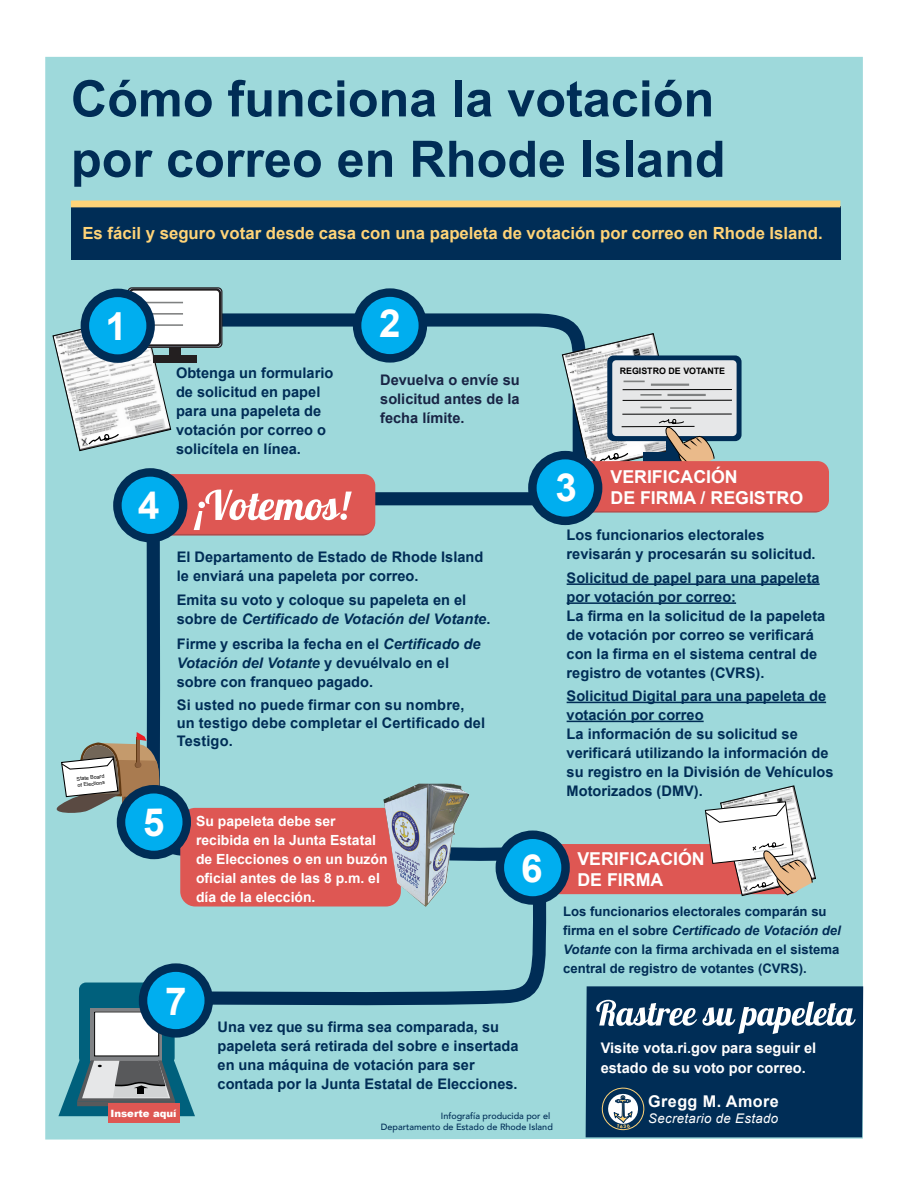
<style>
.page{position:relative;width:918px;height:1188px;background:#fff}
.page>*{position:absolute;margin:0;border:0;box-sizing:border-box;transform-origin:0 0}
.t1{font:700 50.4px/60.4px "Arial";color:#002d56}
.t2{font:700 38.7px "Arial";color:#fff}
.t3{font:700 17.7px/21.3px "Arial";color:#fff;text-align:center}
.t4{font:700 16.8px "Arial";color:#ffd478}
.t5{font:700 16.2px "Arial";letter-spacing:.025em;color:#fff}
.t6{font:700 14.55px/18.9px "Arial";color:#002d56}
.t7{font:700 14.55px/20.4px "Arial";color:#fff}
.t8{font:700 14.55px/18.9px "Arial";color:#182444;text-align:justify}
.t9{font:700 13.95px/19px "Arial";color:#fff}
.t10{font:700 13.2px/18.9px "Arial";color:#002d56}
.t11{font:italic 13.2px "Arial";letter-spacing:.025em;color:#fff}
.t12{font:900 10.05px "Arial";color:#fff}
.t13{font:500 9px/10.8px "Avenir";color:#002d56;text-align:right}
.t14{font:700 8.85px "Arial";color:#000}
.t15{font:5.25px/6.3px "Arial";color:#000}
.s1{font-style:italic}
</style>
<div class="page">
<div style="left:45px;top:57px;width:818px;height:1083px;background:#9ed9db"></div>
<div style="left:71px;top:206px;width:769px;height:54px;background:#002d56"></div>
<div style="left:71px;top:201px;width:769px;height:6px;background:#ffd478"></div>
<div style="left:115px;top:307px;width:484px;height:704px;background:#9ed9db"></div>
<svg style="left:52px;top:314px;width:120px;height:138px"></svg>
<div style="left:127px;top:287px;width:95px;height:61px;border:1px solid #231f20;border-radius:4px"></div>
<div style="left:130px;top:290px;width:90px;height:55px;background:#fff;border-radius:4px"></div>
<div style="left:129px;top:288px;width:92px;height:59px;border:2px solid #231f20;border-radius:4px"></div>
<div style="left:169px;top:347px;width:12px;height:12px;background:#231f20"></div>
<div style="left:153px;top:356px;width:44px;height:7px;background:#231f20"></div>
<hr style="left:142px;top:302px;width:41px;height:1px;background:#7f8181">
<hr style="left:142px;top:313px;width:41px;height:2px;background:#7f8181">
<hr style="left:142px;top:324px;width:41px;height:2px;background:#7f8181">
<svg style="left:85px;top:293px;width:66px;height:66px;background:#009cda"></svg>
<div style="left:81px;top:289px;width:74px;height:74px;border:8px solid #002d56;border-radius:50%"></div>
<svg style="left:357px;top:293px;width:66px;height:65px;background:#009cda"></svg>
<div style="left:353px;top:288px;width:74px;height:75px;border:8px solid #002d56;border-radius:50%"></div>
<div style="left:607px;top:355px;width:135px;height:86px;border:2px solid #002d56;border-radius:5px"></div>
<div style="left:611px;top:359px;width:127px;height:79px;background:#e6e7e8;border-radius:5px"></div>
<div style="left:609px;top:357px;width:131px;height:82px;border:3px solid #002d56;border-radius:5px"></div>
<hr style="left:623px;top:389px;width:109px;height:1px;background:#000">
<hr style="left:623px;top:400px;width:109px;height:1px;background:#000">
<hr style="left:622px;top:414px;width:110px;height:1px;background:#000">
<svg style="left:561px;top:333px;width:154px;height:129px"></svg>
<div style="left:571px;top:464px;width:256px;height:49px;background:#bc4e4d;border-radius:11px"></div>
<div style="left:580px;top:461px;width:249px;height:50px;background:#de5753;border-radius:11px"></div>
<svg style="left:532px;top:455px;width:66px;height:66px;background:#009cda"></svg>
<div style="left:528px;top:451px;width:74px;height:74px;border:8px solid #002d56;border-radius:50%"></div>
<hr style="left:567px;top:583px;width:253px;height:2px;background:#002d56">
<hr style="left:567px;top:602px;width:169px;height:2px;background:#002d56">
<hr style="left:567px;top:702px;width:259px;height:1px;background:#002d56">
<hr style="left:567px;top:721px;width:137px;height:1px;background:#002d56">
<div style="left:154px;top:476px;width:220px;height:60px;background:#b14b4b;border-radius:12px"></div>
<div style="left:155px;top:474px;width:220px;height:60px;background:#de5753;border-radius:12px"></div>
<svg style="left:117px;top:472px;width:66px;height:66px;background:#0095d2"></svg>
<div style="left:113px;top:468px;width:75px;height:75px;border:8px solid #002d56;border-radius:50%"></div>
<div style="left:79px;top:983px;width:96px;height:82px;background:#00607c;border-radius:7px"></div>
<svg style="left:91px;top:1008px;width:71px;height:49px"></svg>
<div style="left:95px;top:1012px;width:64px;height:44px;background:#fff"></div>
<div style="left:94px;top:1011px;width:65px;height:45px;border:1px solid #000"></div>
<svg style="left:58px;top:1057px;width:137px;height:59px;background:#6e929a"></svg>
<div style="left:108px;top:1103px;width:71px;height:20px;background:#de5753"></div>
<svg style="left:143px;top:968px;width:66px;height:65px;background:#009cda"></svg>
<div style="left:139px;top:963px;width:74px;height:75px;border:8px solid #002d56;border-radius:50%"></div>
<div style="left:180px;top:808px;width:221px;height:99px;background:#de5753;border-radius:15px"></div>
<div style="left:542px;top:844px;width:259px;height:50px;background:#de5753;border-radius:12px"></div>
<div style="left:500px;top:835px;width:66px;height:65px;background:#00aeef;border-radius:50%"></div>
<div style="left:496px;top:831px;width:74px;height:74px;border:8px solid #002d56;border-radius:50%"></div>
<svg style="left:704px;top:785px;width:115px;height:131px"></svg>
<svg style="left:121px;top:789px;width:66px;height:66px"></svg>
<div style="left:117px;top:785px;width:74px;height:74px;border:8px solid #002d56;border-radius:50%"></div>
<svg style="left:194px;top:490px;width:158px;height:40px"></svg>
<img style="left:383px;top:784px;width:87px;height:123px">
<svg style="left:586px;top:986px;width:277px;height:151px;background:#153e63"></svg>
<svg style="left:138px;top:491px;width:21px;height:28px"></svg>
<svg style="left:46px;top:732px;width:118px;height:150px;background:#86b5ba"></svg>
<p class="t1" style="left:71px;top:70px;width:656px">Cómo funciona la votación por correo en Rhode Island</p>
<p class="t4" style="left:82px;top:222px;width:742px">Es fácil y seguro votar desde casa con una papeleta de votación por correo en Rhode Island.</p>
<p class="t2" style="left:105px;top:301px;width:23px">1</p>
<p class="t2" style="left:379px;top:298px;width:23px">2</p>
<p class="t8" style="left:380px;top:371px;width:141px">Devuelva o envíe su solicitud antes de la fecha límite.</p>
<p class="t6" style="left:176px;top:364px;width:159px">Obtenga un formulario de solicitud en papel para una papeleta de votación por correo o solicítela en línea.</p>
<p class="t15" style="left:76px;top:776px;width:29px;rotate:-6deg">State Board of Elections</p>
<p class="t6" style="left:177px;top:548px;width:308px">El Departamento de Estado de Rhode Island le enviará una papeleta por correo.</p>
<p class="t6" style="left:177px;top:591px;width:315px">Emita su voto y coloque su papeleta en el sobre de <span class="s1">Certificado de Votación del Votante</span>.</p>
<p class="t6" style="left:177px;top:635px;width:305px">Firme y escriba la fecha en el <span class="s1">Certificado de<br>Votación del Votante</span> y devuélvalo en el sobre con franqueo pagado.</p>
<p class="t6" style="left:177px;top:697px;width:310px;line-height:17.5px">Si usted no puede firmar con su nombre, un testigo debe completar el Certificado del<br>Testigo.</p>
<p class="t9" style="left:196px;top:812px;width:193px">Su papeleta debe ser recibida en la Junta Estatal de Elecciones o en un buzón oficial antes de las 8 p.m. el día de la elección.</p>
<p class="t2" style="left:521px;top:843px;width:23px">6</p>
<p class="t2" style="left:165px;top:976px;width:23px">7</p>
<p class="t6" style="left:218px;top:1018px;width:302px">Una vez que su firma sea comparada, su papeleta será retirada del sobre e insertada en una máquina de votación para ser contada por la Junta Estatal de Elecciones.</p>
<p class="t14" style="left:620px;top:365px;width:107px">REGISTRO DE VOTANTE</p>
<p class="t3" style="left:556px;top:467px;width:249px">VERIFICACIÓN<br><sup>3</sup> DE FIRMA / REGISTRO</p>
<p class="t6" style="left:567px;top:526px;width:251px">Los funcionarios electorales revisarán y procesarán su solicitud.</p>
<p class="t6" style="left:567px;top:569px;width:260px">Solicitud de papel para una papeleta por votación por correo:<br>La firma en la solicitud de la papeleta de votación por correo se verificará con la firma en el sistema central de registro de votantes (CVRS).</p>
<p class="t6" style="left:567px;top:687px;width:268px">Solicitud Digital para una papeleta de votación por correo<br>La información de su solicitud se verificará utilizando la información de su registro en la División de Vehículos<br>Motorizados (DMV).</p>
<p class="t3" style="left:577px;top:849px;width:129px;text-align:left">VERIFICACIÓN<br>DE FIRMA</p>
<p class="t10" style="left:563px;top:903px;width:279px">Los funcionarios electorales comparán su firma en el sobre <span class="s1">Certificado de Votación del Votante</span> con la firma archivada en el sistema central de registro de votantes (CVRS).</p>
<p class="t7" style="left:601px;top:1038px;width:217px">Visite vota.ri.gov para seguir el estado de su voto por correo.</p>
<p class="t12" style="left:111px;top:1106px;width:67px">Inserte aquí</p>
<p class="t13" style="left:381px;top:1110px;width:173px">Infografía producida por el<br>Departamento de Estado de Rhode Island</p>
<p class="t5" style="left:648px;top:1091px;width:132px">Gregg M. Amore</p>
<p class="t11" style="left:648px;top:1110px;width:131px">Secretario de Estado</p>
</div>
